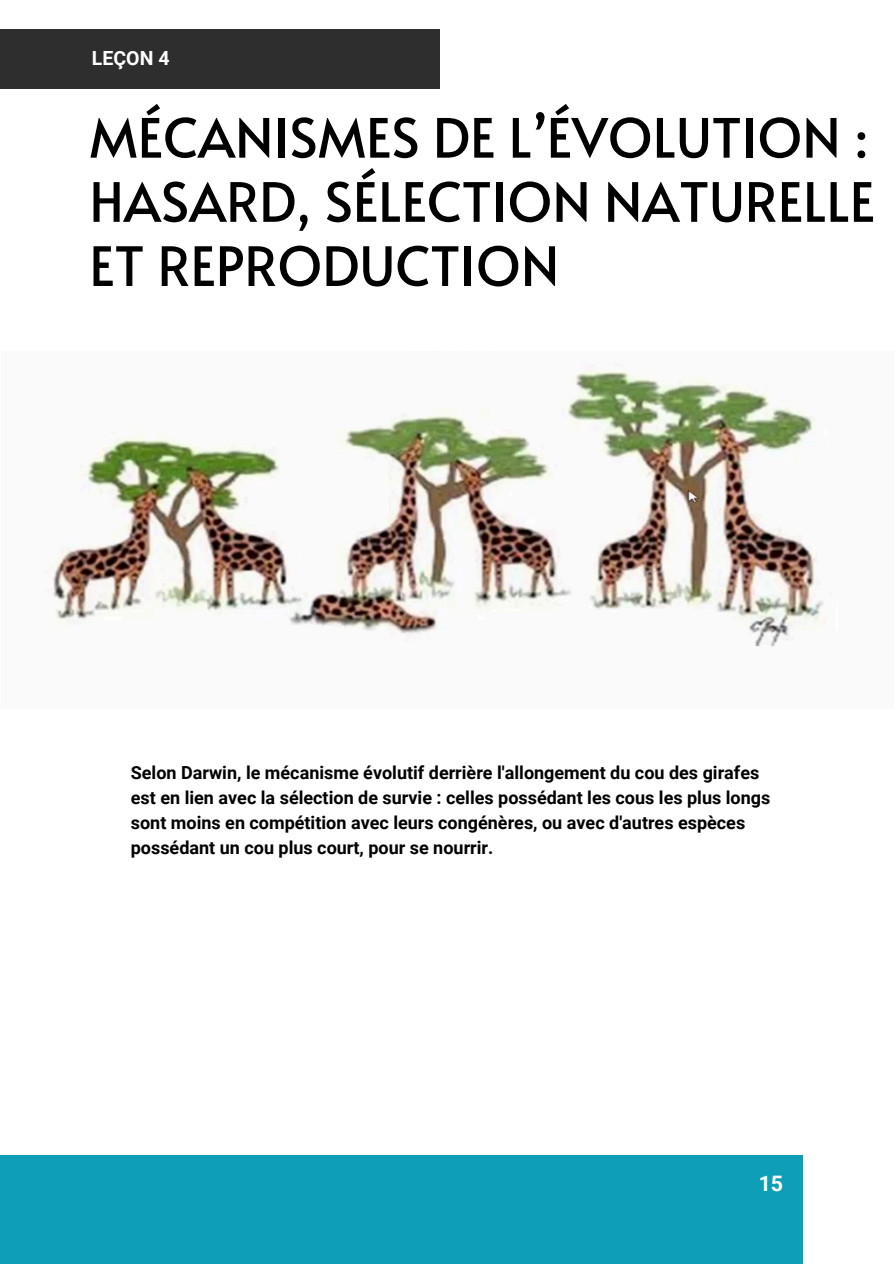
<style>
.page{position:relative;width:894px;height:1264px;background:#fff}
.page>*{position:absolute;margin:0;border:0;box-sizing:border-box;transform-origin:0 0}
.t1{font:54px/64.2px "Alata";color:#000001;text-align:justify}
.t2{font:700 21.3px "Roboto";color:#fff}
.t3{font:700 19.5px "Roboto";color:#fff}
.t4{font:700 18px/24.8px "Roboto";color:#000}
</style>
<div class="page">
<div style="left:0;top:30px;width:440px;height:59px;background:#2e2e2e"></div>
<div style="left:0;top:1154px;width:802px;height:109px;background:#0e9eb7"></div>
<img style="left:53px;top:351px;width:774px;height:297px">
<h1 class="t3" style="left:92px;top:46px;width:79px">LEÇON 4</h1>
<h2 class="t1" style="left:89px;top:103px;width:786px">MÉCANISMES DE L’ÉVOLUTION :<br>HASARD, SÉLECTION NATURELLE ET REPRODUCTION</h2>
<p class="t4" style="left:131px;top:760px;width:641px">Selon Darwin, le mécanisme évolutif derrière l'allongement du cou des girafes est en lien avec la sélection de survie : celles possédant les cous les plus longs sont moins en compétition avec leurs congénères, ou avec d'autres espèces possédant un cou plus court, pour se nourrir.</p>
<p class="t2" style="left:758px;top:1171px;width:26px">15</p>
</div>
